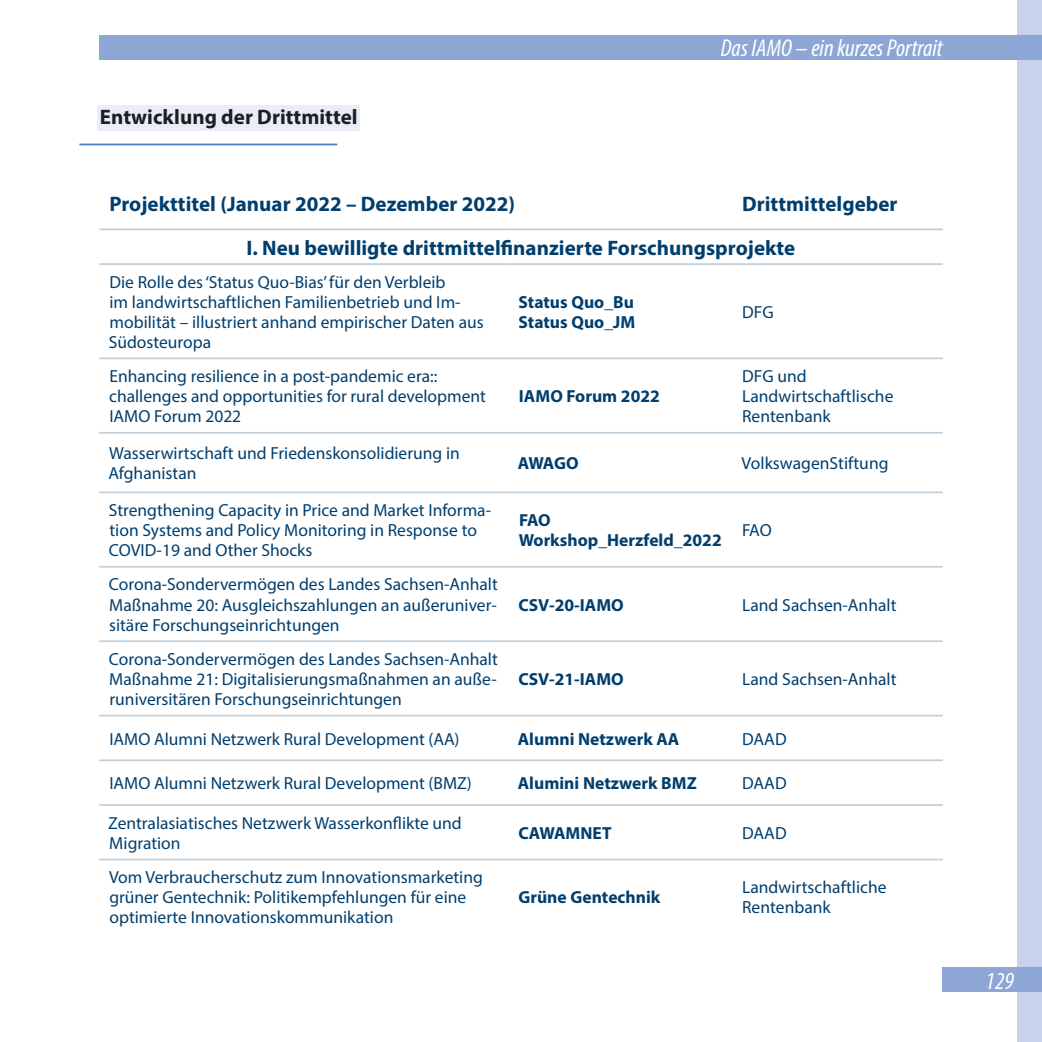
<style>
.page{position:relative;width:1042px;height:1042px;background:#fff}
.page>*{position:absolute;margin:0;border:0;box-sizing:border-box;transform-origin:0 0}
.t1{font:italic condensed 24.5px "Myriad Pro";color:#fff}
.t2{font:21px/43.4px "Myriad Pro Bold 2";color:#003e6e}
.t3{font:21px "Myriad Pro Bold 2";color:#1d1e1f}
.t4{font:17.5px/20.1px "Myriad Pro Regular 3";color:#003e6e}
.t5{font:17.5px/20.1px "Myriad Pro Bold 2";color:#003e6e}
</style>
<div class="page">
<div style="left:1017px;top:0;width:25px;height:1042px;background:#c8d2ec"></div>
<div style="left:943px;top:967px;width:99px;height:25px;background:#8da6d6"></div>
<div style="left:99px;top:35px;width:943px;height:25px;background:#8da6d6"></div>
<div style="left:97px;top:105px;width:263px;height:26px;background:#e8edf7"></div>
<hr style="left:79px;top:144px;width:258px;height:1px;background:#477ec0">
<svg style="left:99px;top:230px;width:844px;height:631px"></svg>
<hr style="left:99px;top:228px;width:409px;height:2px;background:#bfcfdb">
<hr style="left:508px;top:228px;width:224px;height:2px;background:#bfcfdb">
<hr style="left:732px;top:228px;width:211px;height:2px;background:#bfcfdb">
<hr style="left:99px;top:263px;width:409px;height:2px;background:#bfcfdb">
<hr style="left:508px;top:263px;width:224px;height:2px;background:#bfcfdb">
<hr style="left:732px;top:263px;width:211px;height:2px;background:#bfcfdb">
<hr style="left:99px;top:357px;width:409px;height:2px;background:#bfcfdb">
<hr style="left:508px;top:357px;width:224px;height:2px;background:#bfcfdb">
<hr style="left:732px;top:357px;width:211px;height:2px;background:#bfcfdb">
<hr style="left:99px;top:432px;width:409px;height:2px;background:#bfcfdb">
<hr style="left:508px;top:432px;width:224px;height:2px;background:#bfcfdb">
<hr style="left:732px;top:432px;width:211px;height:2px;background:#bfcfdb">
<hr style="left:99px;top:491px;width:409px;height:2px;background:#bfcfdb">
<hr style="left:508px;top:491px;width:224px;height:2px;background:#bfcfdb">
<hr style="left:732px;top:491px;width:211px;height:2px;background:#bfcfdb">
<hr style="left:99px;top:566px;width:409px;height:2px;background:#bfcfdb">
<hr style="left:508px;top:566px;width:224px;height:2px;background:#bfcfdb">
<hr style="left:732px;top:566px;width:211px;height:2px;background:#bfcfdb">
<hr style="left:99px;top:640px;width:409px;height:2px;background:#bfcfdb">
<hr style="left:508px;top:640px;width:224px;height:2px;background:#bfcfdb">
<hr style="left:732px;top:640px;width:211px;height:2px;background:#bfcfdb">
<hr style="left:99px;top:715px;width:409px;height:1px;background:#bfcfdb">
<hr style="left:508px;top:715px;width:224px;height:1px;background:#bfcfdb">
<hr style="left:732px;top:715px;width:211px;height:1px;background:#bfcfdb">
<hr style="left:99px;top:759px;width:409px;height:2px;background:#bfcfdb">
<hr style="left:508px;top:759px;width:224px;height:2px;background:#bfcfdb">
<hr style="left:732px;top:759px;width:211px;height:2px;background:#bfcfdb">
<hr style="left:99px;top:804px;width:409px;height:2px;background:#bfcfdb">
<hr style="left:508px;top:804px;width:224px;height:2px;background:#bfcfdb">
<hr style="left:732px;top:804px;width:211px;height:2px;background:#bfcfdb">
<hr style="left:99px;top:858px;width:409px;height:2px;background:#bfcfdb">
<hr style="left:508px;top:858px;width:224px;height:2px;background:#bfcfdb">
<hr style="left:732px;top:858px;width:211px;height:2px;background:#bfcfdb">
<p class="t3" style="left:100px;top:103px;width:259px">Entwicklung der Drittmittel</p>
<h1 class="t1" style="left:721px;top:33px;width:223px">Das IAMO – ein kurzes Portrait</h1>
<p class="t2" style="left:246px;top:182px;width:653px;text-indent:495px">Drittmittelgeber<br>I. Neu bewilligte drittmittelfinanzierte Forschungsprojekte</p>
<p class="t4" style="left:109px;top:271px;width:376px">Die Rolle des ‘Status Quo-Bias’ für den Verbleib<br>im landwirtschaftlichen Familienbetrieb und Im&shy;mobilität – illustriert anhand empirischer Daten aus Südosteuropa</p>
<p class="t2" style="left:109px;top:182px;width:407px">Projekttitel (Januar 2022 – Dezember 2022)</p>
<p class="t5" style="left:518px;top:291px;width:118px">Status Quo_Bu<br>Status Quo_JM</p>
<p class="t4" style="left:742px;top:302px;width:33px">DFG</p>
<p class="t4" style="left:109px;top:366px;width:378px">Enhancing resilience in a post-pandemic era:: challenges and opportunities for rural development<br>IAMO Forum 2022</p>
<p class="t5" style="left:519px;top:386px;width:142px">IAMO Forum 2022</p>
<p class="t4" style="left:742px;top:366px;width:153px">DFG und<br>Landwirtschaftlische<br>Rentenbank</p>
<p class="t4" style="left:108px;top:443px;width:353px">Wasserwirtschaft und Friedenskonsolidierung in<br>Afghanistan</p>
<p class="t5" style="left:518px;top:453px;width:62px">AWAGO</p>
<p class="t4" style="left:741px;top:453px;width:148px">VolkswagenStiftung</p>
<p class="t4" style="left:109px;top:500px;width:384px">Strengthening Capacity in Price and Market Informa&shy;tion Systems and Policy Monitoring in Response to<br>COVID-19 and Other Shocks</p>
<p class="t5" style="left:519px;top:509px;width:204px">FAO<br>Workshop_Herzfeld_2022</p>
<p class="t4" style="left:742px;top:520px;width:31px">FAO</p>
<p class="t4" style="left:109px;top:574px;width:390px;text-align:justify">Corona-Sondervermögen des Landes Sachsen-Anhalt Maßnahme 20: Ausgleichszahlungen an außeruniver&shy;sitäre Forschungseinrichtungen</p>
<p class="t5" style="left:518px;top:594px;width:107px">CSV-20-IAMO</p>
<p class="t4" style="left:742px;top:594px;width:156px">Land Sachsen-Anhalt</p>
<p class="t4" style="left:109px;top:648px;width:390px;text-align:justify">Corona-Sondervermögen des Landes Sachsen-Anhalt Maßnahme 21: Digitalisierungsmaßnahmen an auße&shy;runiversitären Forschungseinrichtungen</p>
<p class="t5" style="left:518px;top:668px;width:107px">CSV-21-IAMO</p>
<p class="t4" style="left:742px;top:669px;width:156px">Land Sachsen-Anhalt</p>
<p class="t4" style="left:109px;top:728px;width:352px">IAMO Alumni Netzwerk Rural Development (AA)</p>
<p class="t5" style="left:518px;top:728px;width:163px">Alumni Netzwerk AA</p>
<p class="t4" style="left:742px;top:728px;width:46px">DAAD</p>
<p class="t4" style="left:109px;top:773px;width:364px">IAMO Alumni Netzwerk Rural Development (BMZ)</p>
<p class="t5" style="left:518px;top:772px;width:180px">Alumini Netzwerk BMZ</p>
<p class="t4" style="left:742px;top:773px;width:46px">DAAD</p>
<p class="t4" style="left:108px;top:812px;width:355px">Zentralasiatisches Netzwerk Wasserkonflikte und<br>Migration</p>
<p class="t5" style="left:518px;top:822px;width:95px">CAWAMNET</p>
<p class="t4" style="left:742px;top:822px;width:46px">DAAD</p>
<p class="t4" style="left:109px;top:867px;width:375px">Vom Verbraucherschutz zum Innovationsmarketing grüner Gentechnik: Politikempfehlungen für eine optimierte Innovationskommunikation</p>
<p class="t5" style="left:518px;top:887px;width:144px">Grüne Gentechnik</p>
<p class="t4" style="left:742px;top:877px;width:146px">Landwirtschaftliche<br>Rentenbank</p>
<h1 class="t1" style="left:985px;top:966px;width:30px">129</h1>
</div>
